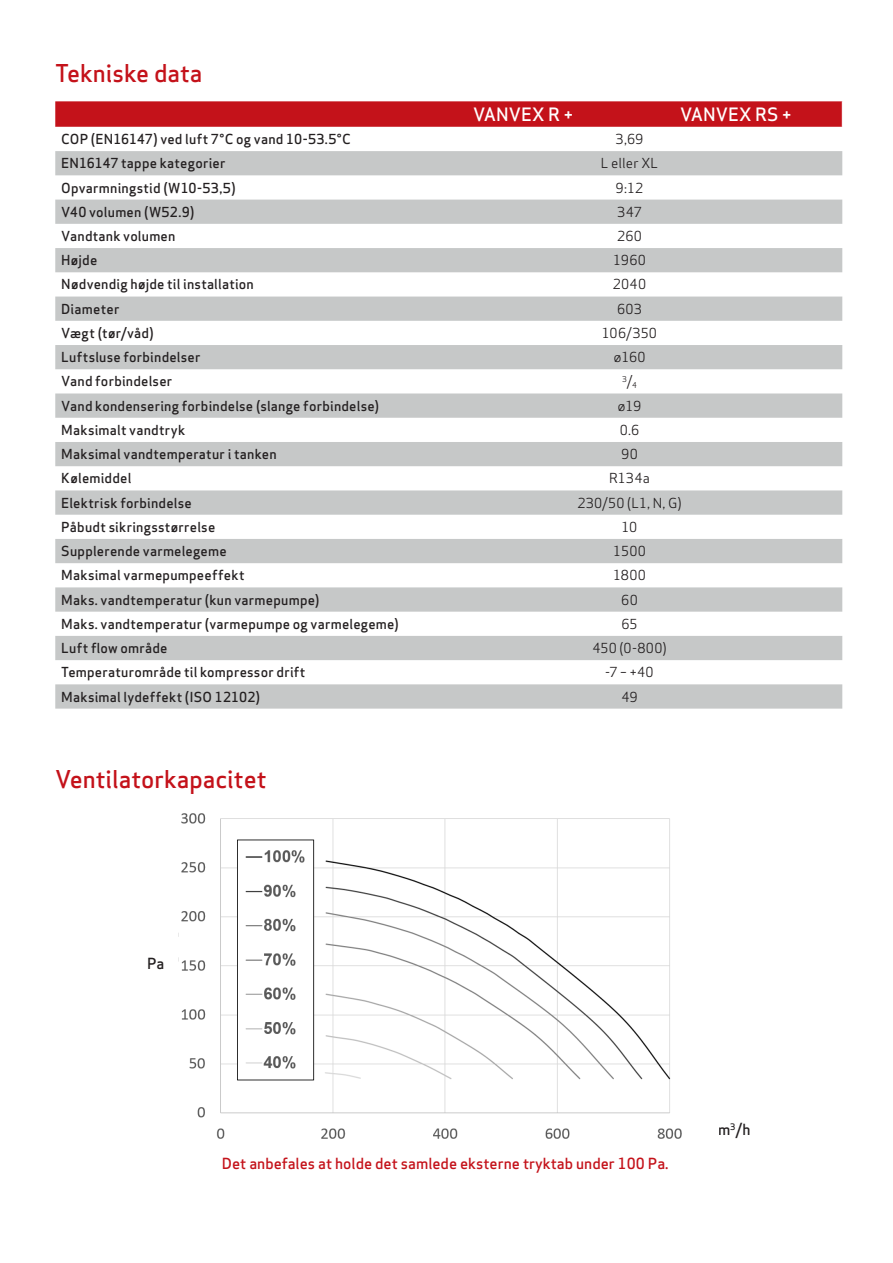
<style>
.page{position:relative;width:893px;height:1263px;background:#fff}
.page>*{position:absolute;margin:0;border:0;box-sizing:border-box;transform-origin:0 0}
.Overskrift_-_Apex_Me{font:500 24px "Apex Sans";color:#c4121a}
.t1{font:500 18px "Apex Sans";color:#fff}
.Overskrift_-_Apex_Me-2{font:500 15px "Apex Sans";color:#c4121a}
.t2{font:500 15px "Apex Sans";color:#231f20}
._4___Produkt_txt{font:500 13.5px "Apex Sans";letter-spacing:.015em;color:#231f20}
._4___Produkt_txt-2{font:13.5px "Apex Sans";letter-spacing:.01em;color:#231f20}
._4___Produkt_txt-3{font:7.8px "Apex Sans";color:#231f20}
.s1{font-size:13.5px}
</style>
<div class="page">
<svg style="left:55px;top:151px;width:787px;height:558px;fill:#c7c9c9"></svg>
<svg style="left:55px;top:101px;width:788px;height:26px;background:#c5171f"></svg>
<img style="left:181px;top:813px;width:501px;height:326px">
<p class="Overskrift_-_Apex_Me" style="left:55px;top:52px;width:149px">Tekniske data</p>
<p class="t1" style="left:473px;top:98px;width:102px">VANVEX R +</p>
<p class="t1" style="left:680px;top:98px;width:113px">VANVEX RS +</p>
<p class="_4___Produkt_txt" style="left:61px;top:127px;width:291px">COP (EN16147) ved luft 7°C og vand 10-53.5°C</p>
<p class="_4___Produkt_txt-2" style="left:616px;top:128px;width:29px">3,69</p>
<p class="_4___Produkt_txt" style="left:61px;top:151px;width:166px">EN16147 tappe kategorier</p>
<p class="_4___Produkt_txt-2" style="left:601px;top:152px;width:59px">L eller XL</p>
<p class="_4___Produkt_txt" style="left:61px;top:176px;width:176px">Opvarmningstid (W10-53,5)</p>
<p class="_4___Produkt_txt-2" style="left:616px;top:177px;width:29px">9:12</p>
<p class="_4___Produkt_txt" style="left:61px;top:200px;width:135px">V40 volumen (W52.9)</p>
<p class="_4___Produkt_txt-2" style="left:617px;top:201px;width:26px">347</p>
<p class="_4___Produkt_txt" style="left:61px;top:224px;width:116px">Vandtank volumen</p>
<p class="_4___Produkt_txt-2" style="left:617px;top:225px;width:26px">260</p>
<p class="_4___Produkt_txt" style="left:61px;top:248px;width:38px">Højde</p>
<p class="_4___Produkt_txt-2" style="left:613px;top:249px;width:34px">1960</p>
<p class="_4___Produkt_txt" style="left:61px;top:273px;width:194px">Nødvendig højde til installation</p>
<p class="_4___Produkt_txt-2" style="left:613px;top:273px;width:35px">2040</p>
<p class="_4___Produkt_txt" style="left:61px;top:297px;width:60px">Diameter</p>
<p class="_4___Produkt_txt-2" style="left:617px;top:298px;width:26px">603</p>
<p class="_4___Produkt_txt" style="left:61px;top:321px;width:94px">Vægt (tør/våd)</p>
<p class="_4___Produkt_txt-2" style="left:602px;top:322px;width:57px">106/350</p>
<p class="_4___Produkt_txt" style="left:61px;top:345px;width:141px">Luftsluse forbindelser</p>
<p class="_4___Produkt_txt-2" style="left:613px;top:346px;width:34px">Ø160</p>
<p class="_4___Produkt_txt" style="left:61px;top:370px;width:113px">Vand forbindelser</p>
<p class="_4___Produkt_txt-3" style="left:622px;top:376px;width:16px">3<span class="s1">/</span>4</p>
<p class="_4___Produkt_txt" style="left:61px;top:394px;width:319px">Vand kondensering forbindelse (slange forbindelse)</p>
<p class="_4___Produkt_txt-2" style="left:618px;top:395px;width:25px">Ø19</p>
<p class="_4___Produkt_txt" style="left:61px;top:418px;width:126px">Maksimalt vandtryk</p>
<p class="_4___Produkt_txt-2" style="left:620px;top:419px;width:21px">0.6</p>
<p class="_4___Produkt_txt" style="left:61px;top:442px;width:217px">Maksimal vandtemperatur i tanken</p>
<p class="_4___Produkt_txt-2" style="left:621px;top:443px;width:18px">90</p>
<p class="_4___Produkt_txt" style="left:61px;top:466px;width:72px">Kølemiddel</p>
<p class="_4___Produkt_txt-2" style="left:609px;top:467px;width:42px">R134a</p>
<p class="_4___Produkt_txt" style="left:61px;top:491px;width:132px">Elektrisk forbindelse</p>
<p class="_4___Produkt_txt-2" style="left:577px;top:492px;width:106px">230/50 (L1, N, G)</p>
<p class="_4___Produkt_txt" style="left:61px;top:515px;width:156px">Påbudt sikringsstørrelse</p>
<p class="_4___Produkt_txt-2" style="left:622px;top:516px;width:17px">10</p>
<p class="_4___Produkt_txt" style="left:61px;top:539px;width:167px">Supplerende varmelegeme</p>
<p class="_4___Produkt_txt-2" style="left:613px;top:540px;width:34px">1500</p>
<p class="_4___Produkt_txt" style="left:61px;top:563px;width:185px">Maksimal varmepumpeeffekt</p>
<p class="_4___Produkt_txt-2" style="left:613px;top:564px;width:34px">1800</p>
<p class="_4___Produkt_txt" style="left:61px;top:588px;width:260px">Maks. vandtemperatur (kun varmepumpe)</p>
<p class="_4___Produkt_txt-2" style="left:621px;top:589px;width:18px">60</p>
<p class="_4___Produkt_txt" style="left:61px;top:612px;width:339px">Maks. vandtemperatur (varmepumpe og varmelegeme)</p>
<p class="_4___Produkt_txt-2" style="left:621px;top:613px;width:18px">65</p>
<p class="_4___Produkt_txt" style="left:61px;top:636px;width:108px">Luft flow område</p>
<p class="_4___Produkt_txt-2" style="left:592px;top:637px;width:76px">450 (0-800)</p>
<p class="_4___Produkt_txt" style="left:61px;top:660px;width:246px">Temperaturområde til kompressor drift</p>
<p class="_4___Produkt_txt-2" style="left:605px;top:661px;width:50px">-7 – +40</p>
<p class="_4___Produkt_txt" style="left:61px;top:685px;width:200px">Maksimal lydeffekt (ISO 12102)</p>
<p class="_4___Produkt_txt-2" style="left:621px;top:685px;width:18px">49</p>
<p class="Overskrift_-_Apex_Me" style="left:55px;top:758px;width:213px">Ventilatorkapacitet</p>
<p class="t2" style="left:147px;top:950px;width:19px">Pa</p>
<p class="Overskrift_-_Apex_Me-2" style="left:222px;top:1151px;width:448px">Det anbefales at holde det samlede eksterne tryktab under 100 Pa.</p>
<p class="t2" style="left:718px;top:1116px;width:34px">m<sup>3</sup>/h</p>
</div>
